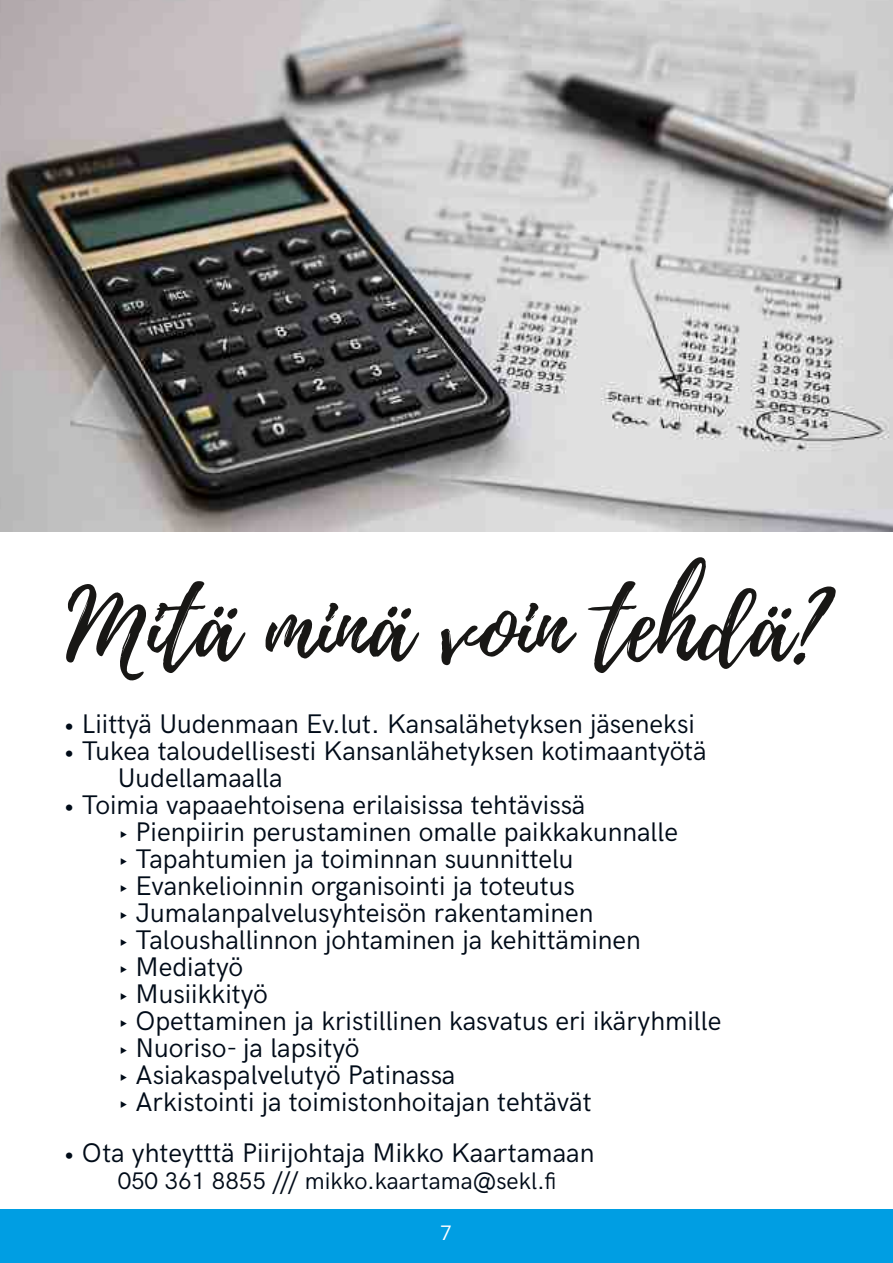
<style>
.page{position:relative;width:893px;height:1263px;background:#fff}
.page>*{position:absolute;margin:0;border:0;box-sizing:border-box;transform-origin:0 0}
.t1{font:97.5px "Playlist Script";color:#181715}
.t2{font:27px/27px "HK Grotesk";color:#000b18}
.t3{font:24px "HK Grotesk";color:#000b18}
.t4{font:21px "HK Grotesk";color:#fff}
</style>
<div class="page">
<img style="left:0;top:0;width:893px;height:531px">
<div style="left:0;top:1209px;width:893px;height:54px;background:#009ee3"></div>
<h1 class="t1" style="left:66px;top:557px;width:761px">Mitä minä voin tehdä?</h1>
<p class="t2" style="left:64px;top:711px;width:633px">• Liittyä Uudenmaan Ev.lut. Kansalähetyksen jäseneksi</p>
<p class="t2" style="left:118px;top:738px;width:590px;text-indent:-54px">• Tukea taloudellisesti Kansanlähetyksen kotimaantyötä<br>Uudellamaalla</p>
<p class="t2" style="left:118px;top:792px;width:605px;text-indent:-54px">• Toimia vapaaehtoisena erilaisissa tehtävissä<br>‣ Pienpiirin perustaminen omalle paikkakunnalle<br>‣ Tapahtumien ja toiminnan suunnittelu<br>‣ Evankelioinnin organisointi ja toteutus<br>‣ Jumalanpalvelusyhteisön rakentaminen<br>‣ Taloushallinnon johtaminen ja kehittäminen<br>‣ Mediatyö<br>‣ Musiikkityö<br>‣ Opettaminen ja kristillinen kasvatus eri ikäryhmille ‣ Nuoriso- ja lapsityö<br>‣ Asiakaspalvelutyö Patinassa<br>‣ Arkistointi ja toimistonhoitajan tehtävät</p>
<p class="t2" style="left:64px;top:1140px;width:532px">• Ota yhteytttä Piirijohtaja Mikko Kaartamaan</p>
<p class="t3" style="left:118px;top:1167px;width:440px">050 361 8855 /// mikko.kaartama@sekl.fi</p>
<p class="t4" style="left:440px;top:1221px;width:13px">57</p>
</div>
